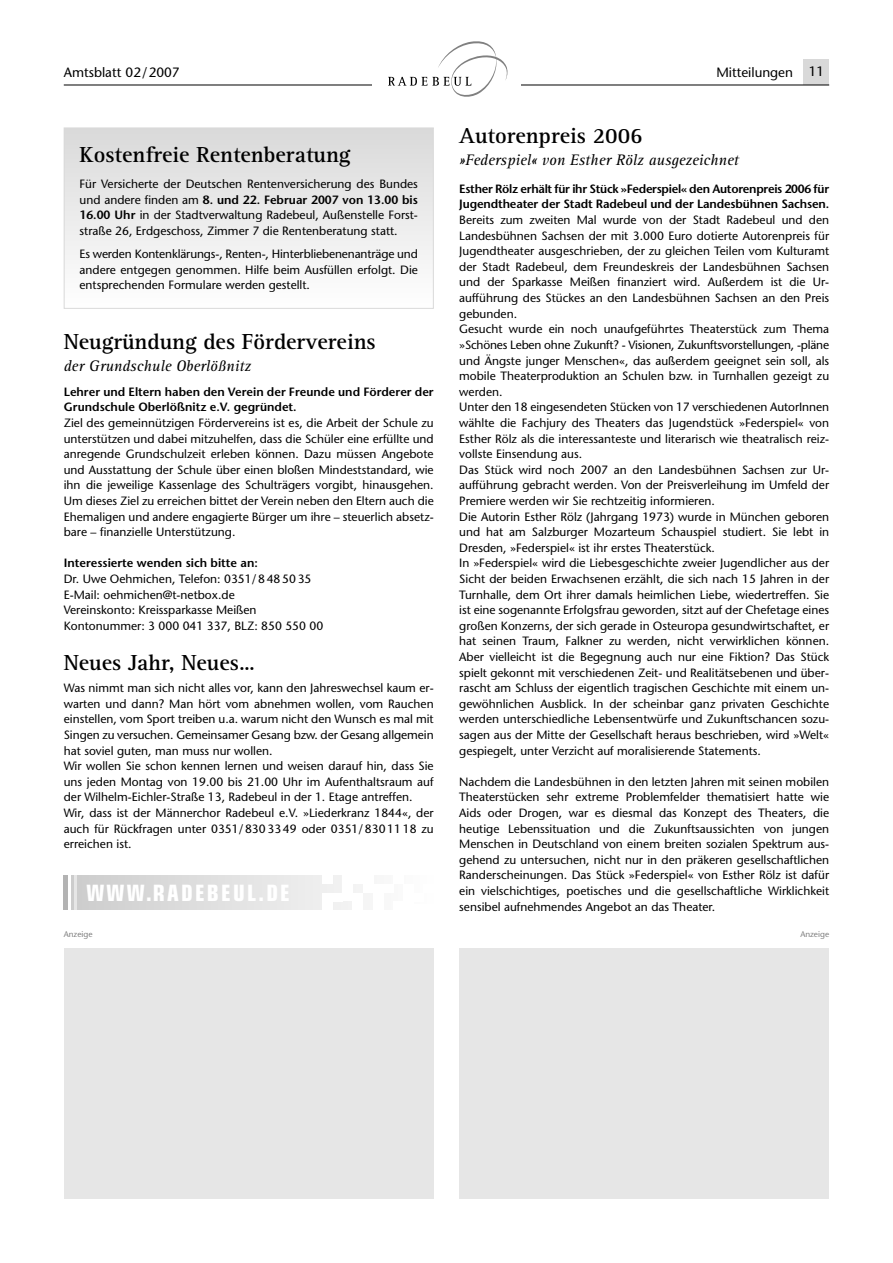
<style>
.page{position:relative;width:893px;height:1263px;background:#fff}
.page>*{position:absolute;margin:0;border:0;box-sizing:border-box;transform-origin:0 0}
.t1{font:700 22.5px "Rotis Serif";color:#000}
.t2{font:700 condensed 22.5px "Eurostile";letter-spacing:.1em;color:#fff}
.t3{font:italic 15.75px "Rotis Serif";color:#000}
.t4{font:13.5px "Stone Sans";color:#000}
.t5{font:12px/15.6px "Stone Sans";color:#000;text-align:justify}
.t6{font:600 12px/15.6px "Stone Sans";letter-spacing:-.01em;color:#000}
.t7{font:8.25px "Stone Sans";color:#808080}
.s1{font-weight:600}
</style>
<div class="page">
<div style="left:804px;top:60px;width:25px;height:25px;background:#d9d9d9"></div>
<hr style="left:64px;top:85px;width:765px;height:1px;background:#000">
<div style="left:372px;top:36px;width:149px;height:64px;background:#fff"></div>
<svg style="left:388px;top:41px;width:120px;height:56px"></svg>
<div style="left:65px;top:128px;width:368px;height:180px;background:linear-gradient(to bottom,#d9d9d9,#fefefe)"></div>
<div style="left:64px;top:128px;width:370px;height:181px;border:1px solid #d9d9d9"></div>
<div style="left:72px;top:875px;width:362px;height:34px;background:linear-gradient(to right,#ccc,#fff)"></div>
<div style="left:409px;top:904px;width:25px;height:10px;background:#fff"></div>
<hr style="left:64px;top:875px;width:4px;height:34px;background:#b3b3b3">
<hr style="left:74px;top:875px;width:3px;height:34px;background:#e6e6e6">
<div style="left:323px;top:875px;width:10px;height:9px;background:#fff"></div>
<div style="left:323px;top:893px;width:20px;height:8px;background:#fff"></div>
<div style="left:343px;top:875px;width:10px;height:26px;background:#fff"></div>
<div style="left:353px;top:875px;width:10px;height:9px;background:#fff"></div>
<div style="left:353px;top:893px;width:10px;height:8px;background:#fff"></div>
<div style="left:363px;top:875px;width:10px;height:18px;background:#fff"></div>
<div style="left:373px;top:884px;width:10px;height:17px;background:#fff"></div>
<div style="left:383px;top:884px;width:10px;height:9px;background:#fff"></div>
<div style="left:393px;top:875px;width:10px;height:9px;background:#fff"></div>
<div style="left:403px;top:884px;width:10px;height:17px;background:#fff"></div>
<div style="left:413px;top:893px;width:11px;height:8px;background:#fff"></div>
<div style="left:323px;top:901px;width:10px;height:9px;background:#fff"></div>
<div style="left:353px;top:901px;width:10px;height:9px;background:#fff"></div>
<div style="left:373px;top:901px;width:10px;height:9px;background:#fff"></div>
<div style="left:393px;top:901px;width:20px;height:9px;background:#fff"></div>
<div style="left:424px;top:884px;width:10px;height:9px;background:#fff"></div>
<div style="left:459px;top:948px;width:370px;height:251px;background:#e6e6e6"></div>
<div style="left:64px;top:948px;width:370px;height:251px;background:#e6e6e6"></div>
<p class="t4" style="left:64px;top:67px;width:117px">Amtsblatt 02/2007</p>
<p class="t4" style="left:716px;top:67px;width:109px">Mitteilungen 11</p>
<h1 class="t1" style="left:80px;top:146px;width:273px">Kostenfreie Rentenberatung</h1>
<p class="t5" style="left:80px;top:177px;width:340px">Für Versicherte der Deutschen Renten versicherung des Bundes und andere finden am <span class="s1">8. und 22. Februar 2007 von 13.00 bis 16.00 Uhr</span> in der Stadtverwaltung Radebeul, Außenstelle Forst&shy;straße 26, Erdgeschoss, Zimmer 7 die Rentenberatung statt.</p>
<p class="t5" style="left:80px;top:248px;width:340px">Es werden Kontenklärungs-, Renten-, Hinterbliebenenanträge und andere entgegen genommen. Hilfe beim Ausfüllen erfolgt. Die entsprechenden Formulare werden gestellt.</p>
<h1 class="t1" style="left:64px;top:334px;width:314px">Neugründung des Fördervereins</h1>
<h2 class="t3" style="left:64px;top:360px;width:189px">der Grundschule Oberlößnitz</h2>
<p class="t6" style="left:64px;top:385px;width:371px">Lehrer und Eltern haben den Verein der Freunde und Förderer der<br>Grundschule Oberlößnitz e.V. gegründet.</p>
<p class="t5" style="left:64px;top:416px;width:371px">Ziel des gemeinnützigen Fördervereins ist es, die Arbeit der Schule zu unterstützen und dabei mitzuhelfen, dass die Schüler eine erfüllte und anregende Grundschulzeit erleben können. Dazu müssen Angebote und Ausstattung der Schule über einen bloßen Mindeststandard, wie ihn die jeweilige Kassenlage des Schulträgers vorgibt, hinausgehen.<br>Um dieses Ziel zu erreichen bittet der Verein neben den Eltern auch die Ehemaligen und andere engagierte Bürger um ihre – steuerlich absetz&shy;bare – finanzielle Unterstützung.</p>
<p class="t6" style="left:64px;top:557px;width:196px">Interessierte wenden sich bitte an:</p>
<p class="t5" style="left:64px;top:572px;width:261px;text-align:left">Dr. Uwe Oehmichen, Telefon: 0351/ 8 48 50 35<br>E-Mail: oehmichen@t-netbox.de<br>Vereinskonto: Kreissparkasse Meißen Kontonummer: 3 000 041 337, BLZ: 850 550 00</p>
<h1 class="t1" style="left:64px;top:654px;width:193px">Neues Jahr, Neues…</h1>
<p class="t5" style="left:64px;top:681px;width:371px;text-align:left">Was nimmt man sich nicht alles vor, kann den Jahreswechsel kaum er&shy;warten und dann? Man hört vom abnehmen wollen, vom Rauchen einstellen, vom Sport treiben u.a. warum nicht den Wunsch es mal mit Singen zu versuchen. Gemeinsamer Gesang bzw. der Gesang allgemein hat soviel guten, man muss nur wollen.<br>Wir wollen Sie schon kennen lernen und weisen darauf hin, dass Sie uns jeden Montag von 19.00 bis 21.00 Uhr im Aufenthaltsraum auf der Wilhelm-Eichler-Straße 13, Radebeul in der 1. Etage antreffen.<br>Wir, dass ist der Männerchor Radebeul e.V. »Liederkranz 1844«, der auch für Rückfragen unter 0351/830 33 49 oder 0351/830 11 18 zu erreichen ist.</p>
<h1 class="t2" style="left:86px;top:884px;width:205px">WWW.RADEBEUL.DE</h1>
<h1 class="t1" style="left:459px;top:128px;width:185px">Autorenpreis 2006</h1>
<h2 class="t3" style="left:459px;top:154px;width:281px">»Federspiel« von Esther Rölz ausgezeichnet</h2>
<p class="t6" style="left:459px;top:182px;width:371px">Esther Rölz erhält für ihr Stück »Federspiel« den Autorenpreis 2006 für<br>Jugendtheater der Stadt Radebeul und der Landesbühnen Sachsen.</p>
<p class="t5" style="left:459px;top:213px;width:371px;text-align:left">Bereits zum zweiten Mal wurde von der Stadt Radebeul und den Landes bühnen Sachsen der mit 3.000 Euro dotierte Autorenpreis für Jugendtheater ausgeschrieben, der zu gleichen Teilen vom Kulturamt der Stadt Radebeul, dem Freundeskreis der Landesbühnen Sachsen und der Sparkasse Meißen finanziert wird. Außerdem ist die Ur - aufführung des Stückes an den Landesbühnen Sachsen an den Preis gebunden.<br>Gesucht wurde ein noch unaufgeführtes Theaterstück zum Thema »Schönes Leben ohne Zukunft? - Visionen, Zukunftsvorstellungen, -pläne und Ängste junger Menschen«, das außerdem geeignet sein soll, als mobile Theaterproduktion an Schulen bzw. in Turnhallen gezeigt zu werden.<br>Unter den 18 eingesendeten Stücken von 17 verschiedenen AutorInnen wählte die Fachjury des Theaters das Jugendstück »Federspiel« von Esther Rölz als die interessanteste und literarisch wie theatralisch reiz&shy;vollste Einsendung aus.<br>Das Stück wird noch 2007 an den Landesbühnen Sachsen zur Ur - aufführung gebracht werden. Von der Preisverleihung im Umfeld der Premiere werden wir Sie rechtzeitig informieren.<br>Die Autorin Esther Rölz (Jahrgang 1973) wurde in München geboren und hat am Salzburger Mozarteum Schauspiel studiert. Sie lebt in Dresden, »Federspiel« ist ihr erstes Theaterstück.<br>In »Federspiel« wird die Liebesgeschichte zweier Jugendlicher aus der Sicht der beiden Erwachsenen erzählt, die sich nach 15 Jahren in der Turnhalle, dem Ort ihrer damals heimlichen Liebe, wiedertreffen. Sie ist eine sogenannte Erfolgsfrau geworden, sitzt auf der Chefetage eines großen Konzerns, der sich gerade in Osteuropa gesundwirtschaftet, er hat seinen Traum, Falkner zu werden, nicht verwirklichen können.<br>Aber vielleicht ist die Begegnung auch nur eine Fiktion? Das Stück spielt gekonnt mit verschiedenen Zeit- und Realitätsebenen und über&shy;rascht am Schluss der eigentlich tragischen Geschichte mit einem un&shy;gewöhnlichen Ausblick. In der scheinbar ganz privaten Geschichte werden unterschiedliche Lebensentwürfe und Zukunftschancen sozu&shy;sagen aus der Mitte der Gesellschaft heraus beschrieben, wird »Welt« gespiegelt, unter Verzicht auf moralisierende Statements.</p>
<p class="t5" style="left:459px;top:775px;width:371px">Nachdem die Landesbühnen in den letzten Jahren mit seinen mobilen Theaterstücken sehr extreme Problemfelder thematisiert hatte wie Aids oder Drogen, war es diesmal das Konzept des Theaters, die heutige Lebenssituation und die Zukunftsaussichten von jungen Menschen in Deutschland von einem breiten sozialen Spektrum aus&shy;gehend zu unter suchen, nicht nur in den präkeren gesellschaftlichen Randerscheinungen. Das Stück »Federspiel« von Esther Rölz ist dafür ein vielschichtiges, poetisches und die gesellschaftliche Wirklichkeit sensibel aufnehmendes Angebot an das Theater.</p>
<p class="t7" style="left:64px;top:931px;width:30px">Anzeige</p>
<p class="t7" style="left:800px;top:931px;width:30px">Anzeige</p>
</div>
